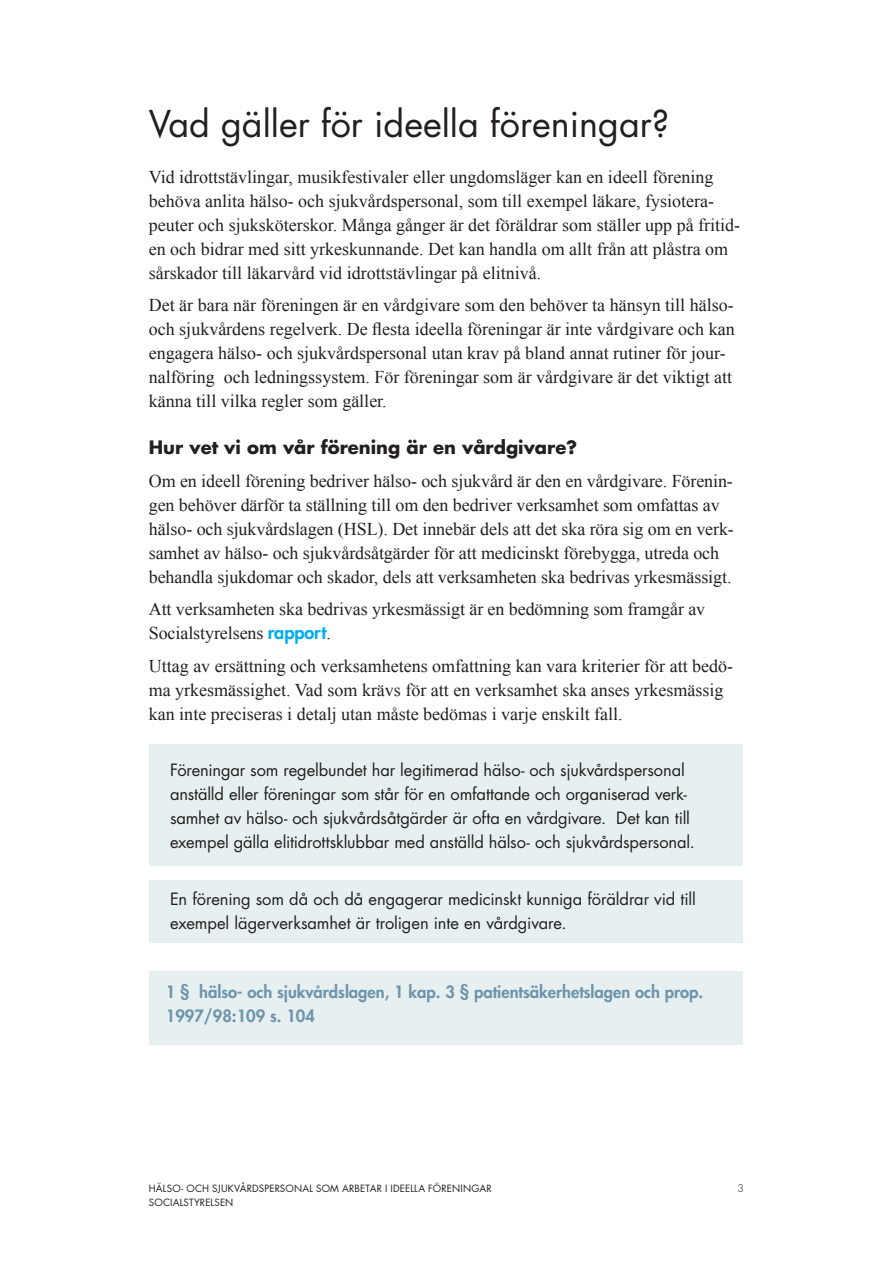
<style>
.page{position:relative;width:893px;height:1263px;background:#fff}
.page>*{position:absolute;margin:0;border:0;box-sizing:border-box;transform-origin:0 0}
.rubrik_1{font:36px "Futura Std";color:#231f20}
.brödtext{font:18px/24px "Times New Roman";color:#231f20}
.rubrik_2{font:700 18px "Futura Std";color:#231f20}
.faktaruta{font:16.5px/24px "Futura Std";letter-spacing:-.01em;color:#231f20}
.PARAGRAF{font:800 16.5px/24px "Futura Std";color:#6e94ab}
.t1{font:300 10.5px "Futura Std";color:#231f20}
.t2{font:9.75px "Futura Std";letter-spacing:.02em;color:#231f20}
.s1{font-family:"Futura Std";font-weight:800;color:#00aeef}
</style>
<div class="page">
<div style="left:149px;top:744px;width:594px;height:300px;background:#e7f0f1"></div>
<div style="left:107px;top:867px;width:679px;height:13px;background:#fff"></div>
<div style="left:115px;top:943px;width:679px;height:28px;background:#fff"></div>
<p class="rubrik_1" style="left:149px;top:101px;width:522px">Vad gäller för ideella föreningar?</p>
<p class="brödtext" style="left:149px;top:164px;width:593px">Vid idrottstävlingar, musikfestivaler eller ungdomsläger kan en ideell förening behöva anlita hälso- och sjukvårdspersonal, som till exempel läkare, fysiotera&shy;peuter och sjuksköterskor. Många gånger är det föräldrar som ställer upp på fritid&shy;en och bidrar med sitt yrkeskunnande. Det kan handla om allt från att plåstra om sårskador till läkarvård vid idrottstävlingar på elitnivå.</p>
<p class="brödtext" style="left:149px;top:293px;width:587px">Det är bara när föreningen är en vårdgivare som den behöver ta hänsyn till hälso&shy;och sjukvårdens regelverk. De flesta ideella föreningar är inte vårdgivare och kan engagera hälso- och sjukvårdspersonal utan krav på bland annat rutiner för jour&shy;nalföring och ledningssystem. För föreningar som är vårdgivare är det viktigt att känna till vilka regler som gäller.</p>
<p class="rubrik_2" style="left:149px;top:435px;width:430px">Hur vet vi om vår förening är en vårdgivare?</p>
<p class="brödtext" style="left:149px;top:468px;width:587px">Om en ideell förening bedriver hälso- och sjukvård är den en vårdgivare. Förenin&shy;gen behöver därför ta ställning till om den bedriver verksamhet som omfattas av hälso- och sjukvårdslagen (HSL). Det innebär dels att det ska röra sig om en verk&shy;samhet av hälso- och sjukvårdsåtgärder för att medicinskt förebygga, utreda och behandla sjukdomar och skador, dels att verksamheten ska bedrivas yrkesmässigt.</p>
<p class="brödtext" style="left:149px;top:597px;width:558px">Att verksamheten ska bedrivas yrkesmässigt är en bedömning som framgår av<br>Socialstyrelsens <span class="s1">rapport</span>.</p>
<p class="brödtext" style="left:149px;top:653px;width:586px">Uttag av ersättning och verksamhetens omfattning kan vara kriterier för att bedö&shy;ma yrkesmässighet. Vad som krävs för att en verksamhet ska anses yrkesmässig kan inte preciseras i detalj utan måste bedömas i varje enskilt fall.</p>
<p class="faktaruta" style="left:170px;top:758px;width:526px">Föreningar som regelbundet har legitimerad hälso- och sjukvårdspersonal anställd eller föreningar som står för en omfattande och organiserad verk&shy;samhet av hälso- och sjukvårdsåtgärder är ofta en vårdgivare. Det kan till exempel gälla elitidrottsklubbar med anställd hälso- och sjukvårdspersonal.</p>
<p class="faktaruta" style="left:170px;top:887px;width:527px">En förening som då och då engagerar medicinskt kunniga föräldrar vid till exempel lägerverksamhet är troligen inte en vårdgivare.</p>
<p class="PARAGRAF" style="left:166px;top:980px;width:539px">1 § hälso- och sjukvårdslagen, 1 kap. 3 § patientsäkerhetslagen och prop.<br>1997/98:109 s. 104</p>
<p class="t2" style="left:149px;top:1182px;width:344px">HÄLSO- OCH SJUKVÅRDSPERSONAL SOM ARBETAR I IDEELLA FÖRENINGAR</p>
<p class="t1" style="left:738px;top:1182px;width:8px">3</p>
<p class="t2" style="left:149px;top:1196px;width:86px">SOCIALSTYRELSEN</p>
</div>
